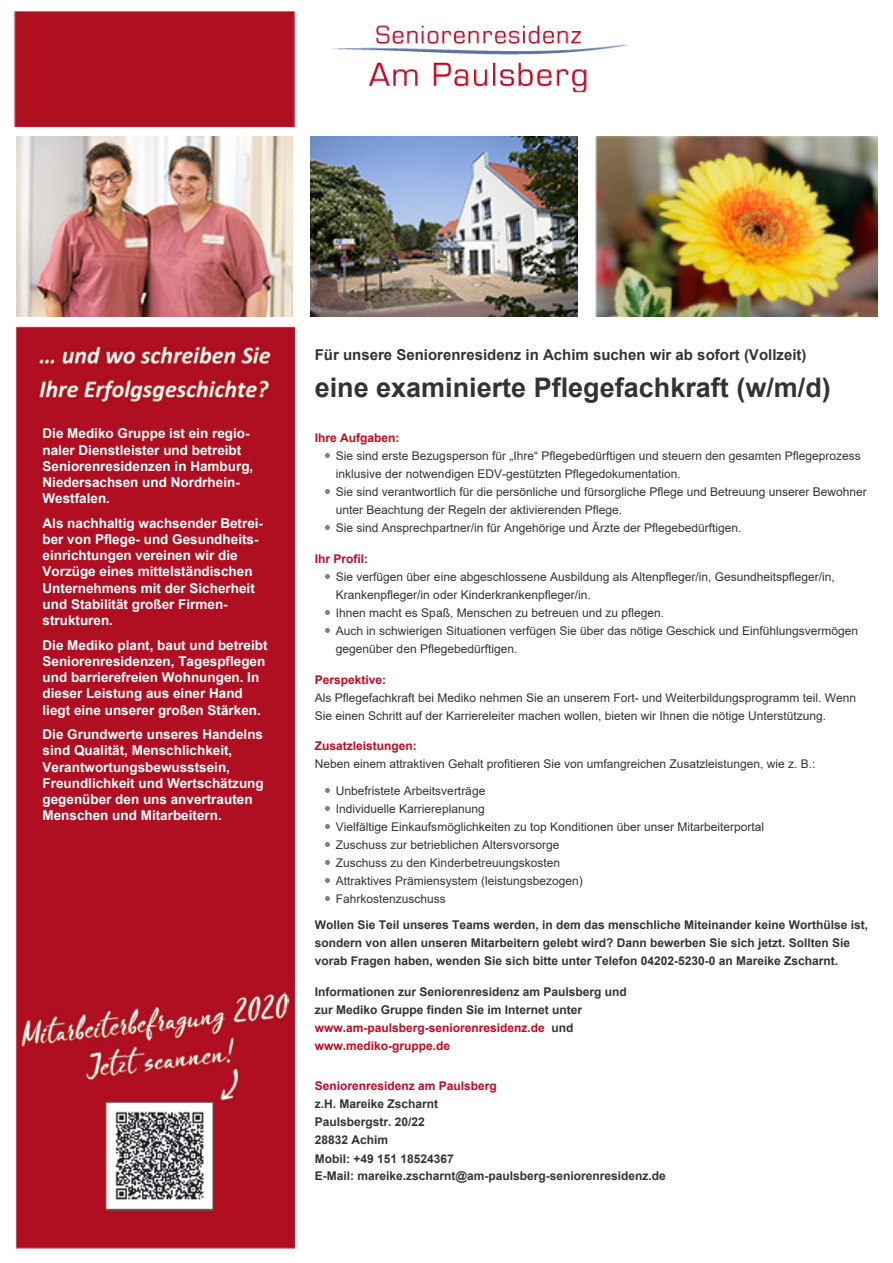
<style>
.page{position:relative;width:893px;height:1263px;background:#fff}
.page>*{position:absolute;margin:0;border:0;box-sizing:border-box;transform-origin:0 0}
.t1{font:700 27px "Arial";color:#333}
.t2{font:700 15px "Arial";color:#333}
.t3{font:700 13.5px/16.2px "Arial";color:#fff}
.t4{font:12px/18px "Arial";color:#333}
.t5{font:700 12px/18px "Arial";color:#333}
.t6{font:700 12px "Arial";color:#be0a26}
.s1{color:#be0a26}
</style>
<div class="page">
<img style="left:13px;top:11px;width:865px;height:1238px">
<img style="left:16px;top:136px;width:276px;height:180px">
<img style="left:310px;top:136px;width:267px;height:180px">
<img style="left:595px;top:136px;width:282px;height:180px">
<img style="left:298px;top:21px;width:361px;height:73px">
<svg style="left:325px;top:454px;width:4px;height:4px"></svg>
<svg style="left:325px;top:490px;width:4px;height:4px"></svg>
<svg style="left:325px;top:526px;width:4px;height:4px"></svg>
<svg style="left:325px;top:574px;width:4px;height:5px"></svg>
<svg style="left:325px;top:610px;width:4px;height:5px"></svg>
<svg style="left:325px;top:628px;width:4px;height:5px"></svg>
<svg style="left:325px;top:788px;width:4px;height:5px"></svg>
<svg style="left:325px;top:806px;width:4px;height:5px"></svg>
<svg style="left:325px;top:824px;width:4px;height:5px"></svg>
<svg style="left:325px;top:842px;width:4px;height:5px"></svg>
<svg style="left:325px;top:860px;width:4px;height:5px"></svg>
<svg style="left:325px;top:878px;width:4px;height:5px"></svg>
<svg style="left:325px;top:896px;width:4px;height:5px"></svg>
<p class="t3" style="left:43px;top:426px;width:212px">Die Mediko Gruppe ist ein regio&shy;naler Dienstleister und betreibt<br>Seniorenresidenzen in Hamburg,<br>Niedersachsen und Nordrhein-<br>Westfalen.</p>
<p class="t3" style="left:43px;top:515px;width:222px">Als nachhaltig wachsender Betrei&shy;ber von Pflege- und Gesundheits&shy;einrichtungen vereinen wir die<br>Vorzüge eines mittelständischen<br>Unternehmens mit der Sicherheit und Stabilität großer Firmen&shy;strukturen.</p>
<p class="t3" style="left:43px;top:637px;width:227px">Die Mediko plant, baut und betreibt Seniorenresidenzen, Tagespflegen und barrierefreien Wohnungen. In dieser Leistung aus einer Hand liegt eine unserer großen Stärken.</p>
<p class="t3" style="left:43px;top:726px;width:223px">Die Grundwerte unseres Handelns sind Qualität, Menschlichkeit,<br>Verantwortungsbewusstsein,<br>Freundlichkeit und Wertschätzung gegenüber den uns anvertrauten<br>Menschen und Mitarbeitern.</p>
<p class="t2" style="left:315px;top:344px;width:493px">Für unsere Seniorenresidenz in Achim suchen wir ab sofort (Vollzeit)</p>
<h1 class="t1" style="left:315px;top:369px;width:518px">eine examinierte Pflegefachkraft (w/m/d)</h1>
<p class="t6" style="left:315px;top:429px;width:86px">Ihre Aufgaben:</p>
<p class="t4" style="left:336px;top:447px;width:532px">Sie sind erste Bezugsperson für „Ihre“ Pflegebedürftigen und steuern den gesamten Pflegeprozess inklusive der notwendigen EDV-gestützten Pflegedokumentation.<br>Sie sind verantwortlich für die persönliche und fürsorgliche Pflege und Betreuung unserer Bewohner unter Beachtung der Regeln der aktivierenden Pflege.<br>Sie sind Ansprechpartner/in für Angehörige und Ärzte der Pflegebedürftigen.</p>
<p class="t6" style="left:315px;top:550px;width:55px">Ihr Profil:</p>
<p class="t4" style="left:336px;top:567px;width:524px">Sie verfügen über eine abgeschlossene Ausbildung als Altenpfleger/in, Gesundheitspfleger/in, Krankenpfleger/in oder Kinderkrankenpfleger/in.<br>Ihnen macht es Spaß, Menschen zu betreuen und zu pflegen.<br>Auch in schwierigen Situationen verfügen Sie über das nötige Geschick und Einfühlungsvermögen gegenüber den Pflegebedürftigen.</p>
<p class="t6" style="left:315px;top:671px;width:73px">Perspektive:</p>
<p class="t4" style="left:315px;top:688px;width:543px">Als Pflegefachkraft bei Mediko nehmen Sie an unserem Fort- und Weiterbildungsprogramm teil. Wenn<br>Sie einen Schritt auf der Karriereleiter machen wollen, bieten wir Ihnen die nötige Unterstützung.</p>
<p class="t6" style="left:315px;top:738px;width:104px">Zusatzleistungen:</p>
<p class="t4" style="left:315px;top:755px;width:502px">Neben einem attraktiven Gehalt profitieren Sie von umfangreichen Zusatzleistungen, wie z. B.:</p>
<p class="t4" style="left:336px;top:781px;width:430px">Unbefristete Arbeitsverträge<br>Individuelle Karriereplanung<br>Vielfältige Einkaufsmöglichkeiten zu top Konditionen über unser Mitarbeiterportal Zuschuss zur betrieblichen Altersvorsorge<br>Zuschuss zu den Kinderbetreuungskosten<br>Attraktives Prämiensystem (leistungsbezogen)<br>Fahrkostenzuschuss</p>
<p class="t5" style="left:315px;top:916px;width:555px">Wollen Sie Teil unseres Teams werden, in dem das menschliche Miteinander keine Worthülse ist, sondern von allen unseren Mitarbeitern gelebt wird? Dann bewerben Sie sich jetzt. Sollten Sie vorab Fragen haben, wenden Sie sich bitte unter Telefon 04202-5230-0 an Mareike Zscharnt.</p>
<p class="t5" style="left:315px;top:983px;width:314px">Informationen zur Seniorenresidenz am Paulsberg und zur Mediko Gruppe finden Sie im Internet unter <span class="s1">www.am-paulsberg-seniorenresidenz.de</span> und <span class="s1">www.mediko-gruppe.de</span></p>
<p class="t6" style="left:315px;top:1077px;width:184px">Seniorenresidenz am Paulsberg</p>
<p class="t5" style="left:315px;top:1094px;width:125px">z.H. Mareike Zscharnt<br>Paulsbergstr. 20/22<br>28832 Achim</p>
<p class="t5" style="left:315px;top:1151px;width:353px;line-height:16.2px">Mobil: +49 151 18524367<br>E-Mail: mareike.zscharnt@am-paulsberg-seniorenresidenz.de</p>
</div>
